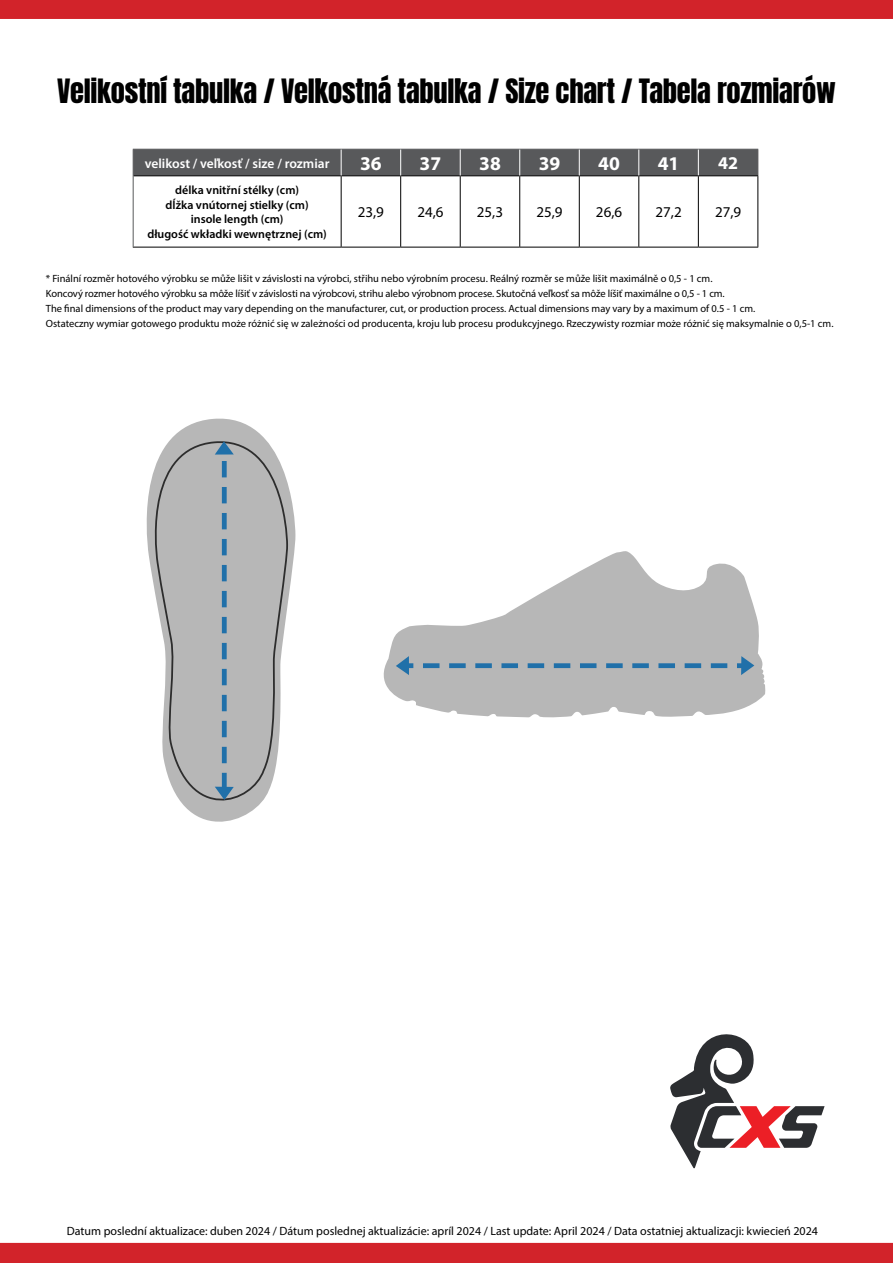
<style>
.page{position:relative;width:893px;height:1263px;background:#fff}
.page>*{position:absolute;margin:0;border:0;box-sizing:border-box;transform-origin:0 0}
.t1{font:28.5px "Anton";letter-spacing:-.01em;color:#000}
.t2{font:700 19.5px "Myriad Pro";color:#fff}
.t3{font:700 18px "Myriad Pro";color:#fff}
.t4{font:15px "Myriad Pro";color:#000}
.t5{font:600 13.5px "Myriad Pro";color:#fff}
.t6{font:12px "Myriad Pro";color:#000}
.t7{font:600 12px/14.4px "Myriad Pro";color:#000;text-align:center}
.t8{font:10.5px/15px "Myriad Pro";color:#000}
</style>
<div class="page">
<svg style="left:146px;top:418px;width:150px;height:176px"></svg>
<svg style="left:148px;top:435px;width:141px;height:387px"></svg>
<svg style="left:383px;top:551px;width:382px;height:167px;fill:#b7b7b7"></svg>
<div style="left:737px;top:663px;width:8px;height:5px;background:#2070a9"></div>
<svg style="left:418px;top:663px;width:309px;height:5px;background:#5b8cae"></svg>
<div style="left:405px;top:663px;width:8px;height:5px;background:#2070a9"></div>
<svg style="left:396px;top:656px;width:13px;height:19px"></svg>
<svg style="left:741px;top:656px;width:13px;height:19px"></svg>
<svg style="left:215px;top:441px;width:19px;height:359px;background:#99a8b3"></svg>
<svg style="left:670px;top:1034px;width:155px;height:134px"></svg>
<hr style="left:341px;top:176px;width:1px;height:71px;background:#000">
<hr style="left:400px;top:176px;width:1px;height:71px;background:#000">
<hr style="left:460px;top:176px;width:1px;height:71px;background:#000">
<hr style="left:519px;top:176px;width:1px;height:71px;background:#000">
<hr style="left:579px;top:176px;width:1px;height:71px;background:#000">
<hr style="left:638px;top:176px;width:1px;height:71px;background:#000">
<hr style="left:698px;top:176px;width:1px;height:71px;background:#000">
<hr style="left:757px;top:176px;width:1px;height:71px;background:#000">
<hr style="left:133px;top:247px;width:208px;height:1px;background:#000">
<hr style="left:341px;top:247px;width:60px;height:1px;background:#000">
<hr style="left:401px;top:247px;width:59px;height:1px;background:#000">
<hr style="left:460px;top:247px;width:60px;height:1px;background:#000">
<hr style="left:520px;top:247px;width:59px;height:1px;background:#000">
<hr style="left:579px;top:247px;width:60px;height:1px;background:#000">
<hr style="left:639px;top:247px;width:59px;height:1px;background:#000">
<hr style="left:698px;top:247px;width:60px;height:1px;background:#000">
<hr style="left:133px;top:176px;width:1px;height:71px;background:#58595b">
<svg style="left:133px;top:149px;width:625px;height:27px;background:#58595b"></svg>
<hr style="left:698px;top:175px;width:60px;height:1px;background:#000">
<div style="left:0;top:0;width:893px;height:19px;background:#d2232a"></div>
<div style="left:0;top:1243px;width:893px;height:20px;background:#d2232a"></div>
<h1 class="t1" style="left:57px;top:77px;width:780px">Velikostní tabulka / Veľkostná tabuľka / Size chart / Tabela rozmiarów</h1>
<p class="t5" style="left:145px;top:154px;width:186px">velikost / veľkosť / size / rozmiar</p>
<h2 class="t2" style="left:360px;top:151px;width:23px">36</h2>
<h2 class="t2" style="left:420px;top:151px;width:23px">37</h2>
<h2 class="t2" style="left:479px;top:151px;width:23px">38</h2>
<h2 class="t2" style="left:539px;top:151px;width:23px">39</h2>
<h2 class="t2" style="left:598px;top:151px;width:23px">40</h2>
<h2 class="t2" style="left:658px;top:151px;width:23px">41</h2>
<h3 class="t3" style="left:718px;top:151px;width:21px">42</h3>
<p class="t7" style="left:147px;top:183px;width:181px">délka vnitřní stélky (cm)<br>dĺžka vnútornej stielky (cm)<br>insole length (cm)<br>długość wkładki wewnętrznej (cm)</p>
<h3 class="t4" style="left:358px;top:203px;width:28px">23,9</h3>
<h3 class="t4" style="left:417px;top:203px;width:28px">24,6</h3>
<h3 class="t4" style="left:477px;top:203px;width:28px">25,3</h3>
<h3 class="t4" style="left:536px;top:203px;width:28px">25,9</h3>
<h3 class="t4" style="left:596px;top:203px;width:28px">26,6</h3>
<h3 class="t4" style="left:655px;top:203px;width:28px">27,2</h3>
<h3 class="t4" style="left:715px;top:203px;width:28px">27,9</h3>
<p class="t8" style="left:46px;top:271px;width:789px">* Finální rozměr hotového výrobku se může lišit v závislosti na výrobci, střihu nebo výrobním procesu. Reálný rozměr se může lišit maximálně o 0,5 - 1 cm.<br>Koncový rozmer hotového výrobku sa môže líšiť v závislosti na výrobcovi, strihu alebo výrobnom procese. Skutočná veľkosť sa môže líšiť maximálne o 0,5 - 1 cm.<br>The final dimensions of the product may vary depending on the manufacturer, cut, or production process. Actual dimensions may vary by a maximum of 0.5 - 1 cm.<br>Ostateczny wymiar gotowego produktu może różnić się w zależności od producenta, kroju lub procesu produkcyjnego. Rzeczywisty rozmiar może różnić się maksymalnie o 0,5-1 cm.</p>
<p class="t6" style="left:67px;top:1223px;width:753px">Datum poslední aktualizace: duben 2024 / Dátum poslednej aktualizácie: apríl 2024 / Last update: April 2024 / Data ostatniej aktualizacji: kwiecień 2024</p>
</div>
